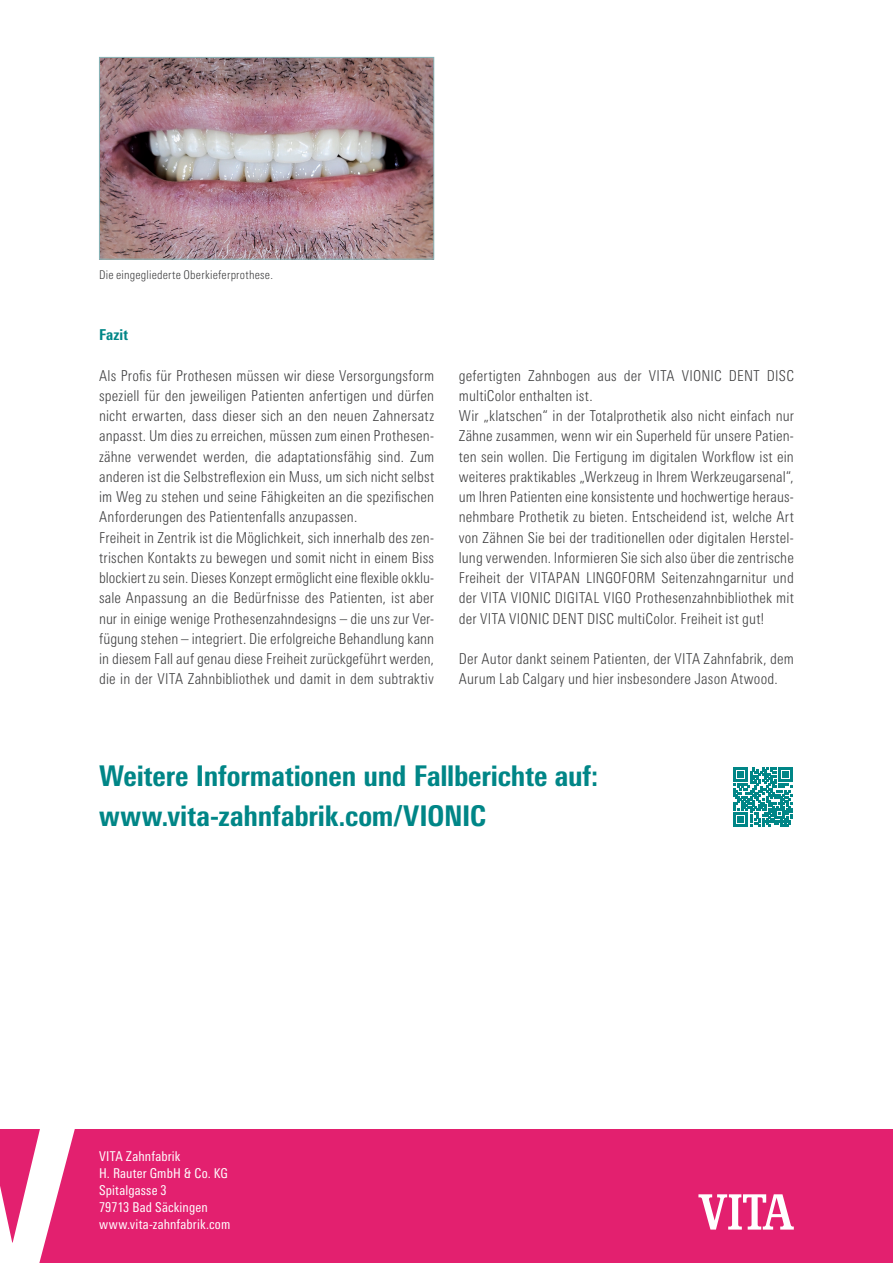
<style>
.page{position:relative;width:893px;height:1263px;background:#fff}
.page>*{position:absolute;margin:0;border:0;box-sizing:border-box;transform-origin:0 0}
.t1{font:800 condensed 28.5px/40.5px "Univers Next Pro";letter-spacing:-.005em;color:#008687}
.t2{font:300 condensed 15px/20.2px "Univers Next Pro";letter-spacing:.01em;color:#3e3e3f}
.t3{font:800 condensed 15px "Univers Next Pro";letter-spacing:.01em;color:#008687}
.t4{font:condensed 13.5px/17.1px "Univers Next Pro";letter-spacing:.01em;color:#fff}
.t5{font:300 condensed 12px "Univers Next Pro";letter-spacing:.015em;color:#3e3e3f}
</style>
<div class="page">
<div style="left:0;top:1129px;width:893px;height:134px;background:#e3206f"></div>
<svg style="left:0;top:1129px;width:75px;height:134px"></svg>
<svg style="left:698px;top:1194px;width:96px;height:35px"></svg>
<img style="left:101px;top:59px;width:331px;height:199px">
<div style="left:99px;top:57px;width:335px;height:203px;border:1px solid #87b5b8"></div>
<svg style="left:734px;top:767px;width:59px;height:60px"></svg>
<p class="t5" style="left:99px;top:268px;width:175px">Die eingegliederte Oberkieferprothese.</p>
<p class="t3" style="left:99px;top:326px;width:30px">Fazit</p>
<p class="t2" style="left:99px;top:365px;width:337px">Als Profis für Prothesen müssen wir diese Versorgungsform speziell für den jeweiligen Patienten anfertigen und dürfen nicht erwarten, dass dieser sich an den neuen Zahnersatz anpasst. Um dies zu erreichen, müssen zum einen Prothesen&shy;zähne verwendet werden, die adaptationsfähig sind. Zum anderen ist die Selbstreflexion ein Muss, um sich nicht selbst im Weg zu stehen und seine Fähigkeiten an die spezifischen Anforderungen des Patientenfalls anzupassen.<br>Freiheit in Zentrik ist die Möglichkeit, sich innerhalb des zen&shy;trischen Kontakts zu bewegen und somit nicht in einem Biss blockiert zu sein. Dieses Konzept ermöglicht eine flexible okklu&shy;sale Anpassung an die Bedürfnisse des Patienten, ist aber nur in einige wenige Prothesenzahndesigns – die uns zur Ver&shy;fügung stehen – integriert. Die erfolgreiche Behandlung kann in diesem Fall auf genau diese Freiheit zurückgeführt werden, die in der VITA Zahnbibliothek und damit in dem subtraktiv</p>
<p class="t2" style="left:459px;top:365px;width:337px">gefertigten Zahnbogen aus der VITA VIONIC DENT DISC multi Color enthalten ist.<br>Wir „klatschen“ in der Totalprothetik also nicht einfach nur Zähne zusammen, wenn wir ein Superheld für unsere Patien&shy;ten sein wollen. Die Fertigung im digitalen Workflow ist ein weiteres praktikables „Werkzeug in Ihrem Werkzeugarsenal“, um Ihren Patienten eine konsistente und hochwertige heraus&shy;nehmbare Prothetik zu bieten. Entscheidend ist, welche Art von Zähnen Sie bei der traditionellen oder digitalen Herstel&shy;lung verwenden. Informieren Sie sich also über die zentrische Freiheit der VITAPAN LINGOFORM Seitenzahngarnitur und der VITA VIONIC DIGITAL VIGO Prothesenzahnbibliothek mit der VITA VIONIC DENT DISC multiColor. Freiheit ist gut!</p>
<p class="t2" style="left:459px;top:649px;width:337px">Der Autor dankt seinem Patienten, der VITA Zahnfabrik, dem<br>Aurum Lab Calgary und hier insbesondere Jason Atwood.</p>
<h1 class="t1" style="left:99px;top:755px;width:501px">Weitere Informationen und Fallberichte auf: www.vita-zahnfabrik.com/VIONIC</h1>
<p class="t4" style="left:99px;top:1147px;width:133px">VITA Zahnfabrik<br>H. Rauter GmbH &amp; Co. KG<br>Spitalgasse 3<br>79713 Bad Säckingen www.vita-zahnfabrik.com</p>
</div>
